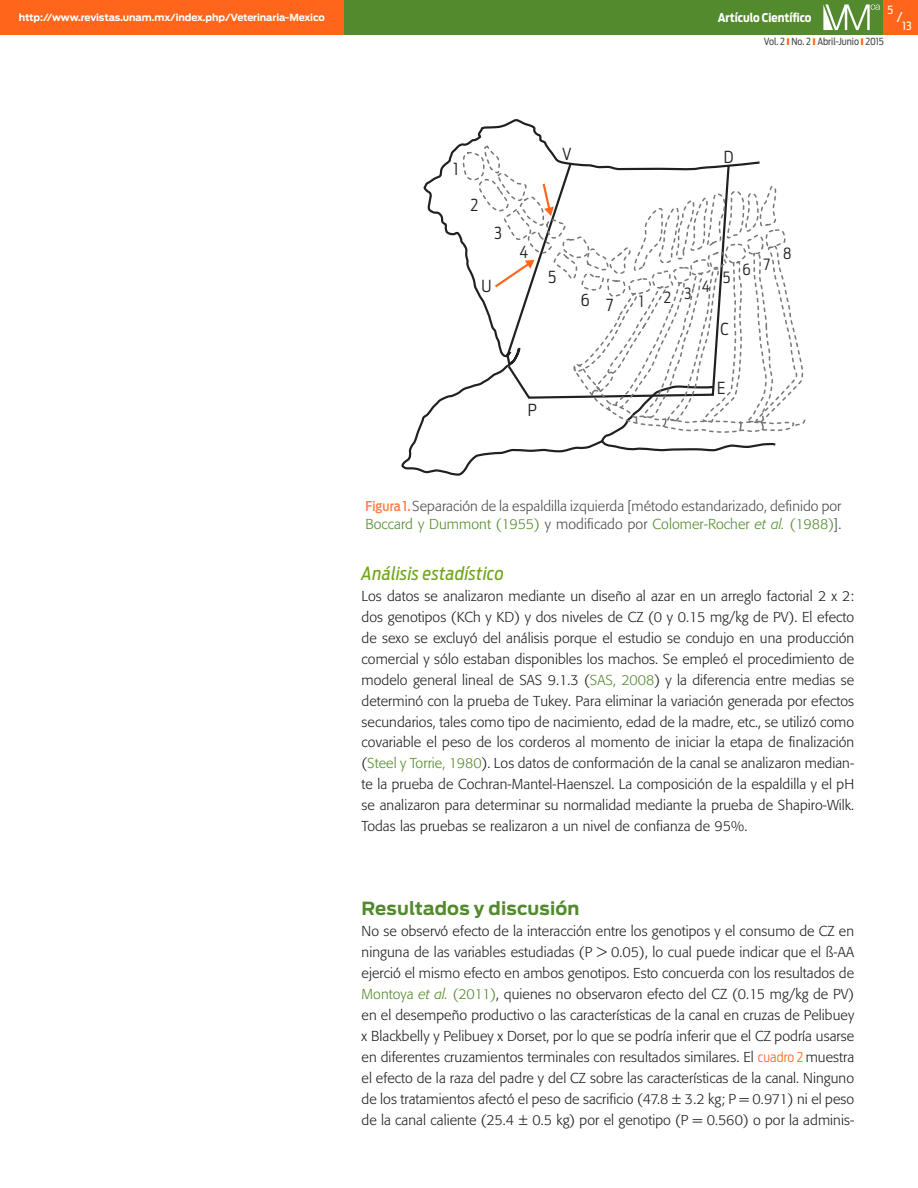
<style>
.page{position:relative;width:918px;height:1188px;background:#fff}
.page>*{position:absolute;margin:0;border:0;box-sizing:border-box;transform-origin:0 0}
._01_subtitulo_a{font:700 18px "Antenna";letter-spacing:.01em;color:#548a2e}
._01_subtitulo_b{font:italic 18px "Antenna Cond";letter-spacing:.02em;color:#6ea516}
.t1{font:300 16.5px "Antenna Cond";color:#231f20}
.t2{font:300 15.45px "Antenna Cond";color:#231f20}
._04_texto_1a{font:300 14.25px/21px "Formata";letter-spacing:.005em;color:#231f20;text-align:justify}
._07_figura_pie{font:300 14.25px/18px "Formata";letter-spacing:.005em;color:#4b4c4d}
.t3{font:13.5px "Antenna Cond";color:#fff}
.t4{font:700 12px "Antenna Cond";color:#fff}
.t5{font:11.25px "Antenna Cond";color:#fff}
.t6{font:700 9.75px "Antenna";letter-spacing:-.01em;color:#fff}
.t7{font:9.75px "Antenna Cond";color:#4b4c4d}
.s1{font-family:"Antenna Cond";font-weight:500;font-size:13.5px;color:#ff8042}
.s2{color:#548a2e}
.s3{font-style:italic;color:#548a2e}
.s4{font-family:"Antenna Cond";font-size:13.5px;color:#ff6f2a}
</style>
<div class="page">
<div style="left:344px;top:0;width:543px;height:34px;background:#548a2e"></div>
<svg style="left:823px;top:4px;width:57px;height:26px"></svg>
<div style="left:884px;top:0;width:34px;height:34px;background:#ff661c"></div>
<div style="left:0;top:0;width:344px;height:34px;background:#ff661c"></div>
<svg style="left:401px;top:119px;width:375px;height:357px"></svg>
<svg style="left:461px;top:144px;width:344px;height:300px"></svg>
<p class="t6" style="left:19px;top:12px;width:308px">http://www.revistas.unam.mx/index.php/Veterinaria-Mexico</p>
<p class="t5" style="left:887px;top:3px;width:7px">5</p>
<p class="t4" style="left:718px;top:10px;width:95px">Artículo Científico</p>
<p class="t3" style="left:897px;top:9px;width:7px">/</p>
<p class="t5" style="left:903px;top:19px;width:10px">13</p>
<p class="t7" style="left:764px;top:36px;width:122px">Vol. 2 No. 2 Abril-Junio 2015</p>
<p class="t1" style="left:454px;top:159px;width:6px">1</p>
<p class="t1" style="left:471px;top:195px;width:9px">2</p>
<p class="t1" style="left:494px;top:224px;width:9px">3</p>
<p class="t1" style="left:482px;top:276px;width:12px">U</p>
<p class="t1" style="left:519px;top:242px;width:10px">4</p>
<p class="t1" style="left:562px;top:144px;width:11px">V</p>
<p class="t1" style="left:548px;top:268px;width:10px">5</p>
<p class="t1" style="left:581px;top:293px;width:34px">6 7</p>
<p class="t1" style="left:528px;top:400px;width:11px">P</p>
<p class="t1" style="left:724px;top:147px;width:11px">D</p>
<p class="t2" style="left:639px;top:292px;width:6px">1</p>
<p class="t2" style="left:664px;top:286px;width:29px">2 3</p>
<p class="t2" style="left:702px;top:277px;width:10px">4</p>
<p class="t2" style="left:723px;top:269px;width:9px">5</p>
<p class="t1" style="left:721px;top:319px;width:10px">C</p>
<p class="t2" style="left:743px;top:258px;width:29px">6 7</p>
<p class="t2" style="left:783px;top:244px;width:10px">8</p>
<p class="t1" style="left:717px;top:378px;width:10px">E</p>
<p class="_07_figura_pie" style="left:365px;top:497px;width:478px"><span class="s1">Figura 1.</span> Separación de la espaldilla izquierda [método estandarizado, definido por<br><span class="s2">Boccard y Dummont (1955)</span> y modificado por <span class="s2">Colomer-Rocher</span> <span class="s3">et al.</span> <span class="s2">(1988)</span>].</p>
<p class="_01_subtitulo_b" style="left:362px;top:563px;width:144px">Análisis estadístico</p>
<p class="_04_texto_1a" style="left:362px;top:585px;width:494px">Los datos se analizaron mediante un diseño al azar en un arreglo factorial 2 x 2: dos genotipos (KCh y KD) y dos niveles de CZ (0 y 0.15 mg/kg de PV). El efecto de sexo se excluyó del análisis porque el estudio se condujo en una producción comercial y sólo estaban disponibles los machos. Se empleó el procedimiento de modelo general lineal de SAS 9.1.3 (<span class="s2">SAS, 2008</span>) y la diferencia entre medias se determinó con la prueba de Tukey. Para eliminar la variación generada por efectos secundarios, tales como tipo de nacimiento, edad de la madre, etc., se utilizó como covariable el peso de los corderos al momento de iniciar la etapa de finalización (<span class="s2">Steel y Torrie, 1980</span>). Los datos de conformación de la canal se analizaron median&shy;te la prueba de Cochran-Mantel-Haenszel. La composición de la espaldilla y el pH se analizaron para determinar su normalidad mediante la prueba de Shapiro-Wilk.<br>Todas las pruebas se realizaron a un nivel de confianza de 95%.</p>
<p class="_01_subtitulo_a" style="left:362px;top:898px;width:219px">Resultados y discusión</p>
<p class="_04_texto_1a" style="left:362px;top:921px;width:494px">No se observó efecto de la interacción entre los genotipos y el consumo de CZ en ninguna de las variables estudiadas (P &gt; 0.05), lo cual puede indicar que el ß-AA ejerció el mismo efecto en ambos genotipos. Esto concuerda con los resultados de <span class="s2">Montoya</span> <span class="s3">et al.</span> <span class="s2">(2011)</span>, quienes no observaron efecto del CZ (0.15 mg/kg de PV) en el desempeño productivo o las características de la canal en cruzas de Pelibuey x Blackbelly y Pelibuey x Dorset, por lo que se podría inferir que el CZ podría usarse en diferentes cruzamientos terminales con resultados similares. El <span class="s4">cuadro 2</span> muestra el efecto de la raza del padre y del CZ sobre las características de la canal. Ninguno de los tratamientos afectó el peso de sacrificio (47.8 ± 3.2 kg; P = 0.971) ni el peso de la canal caliente (25.4 ± 0.5 kg) por el genotipo (P = 0.560) o por la adminis-</p>
</div>
